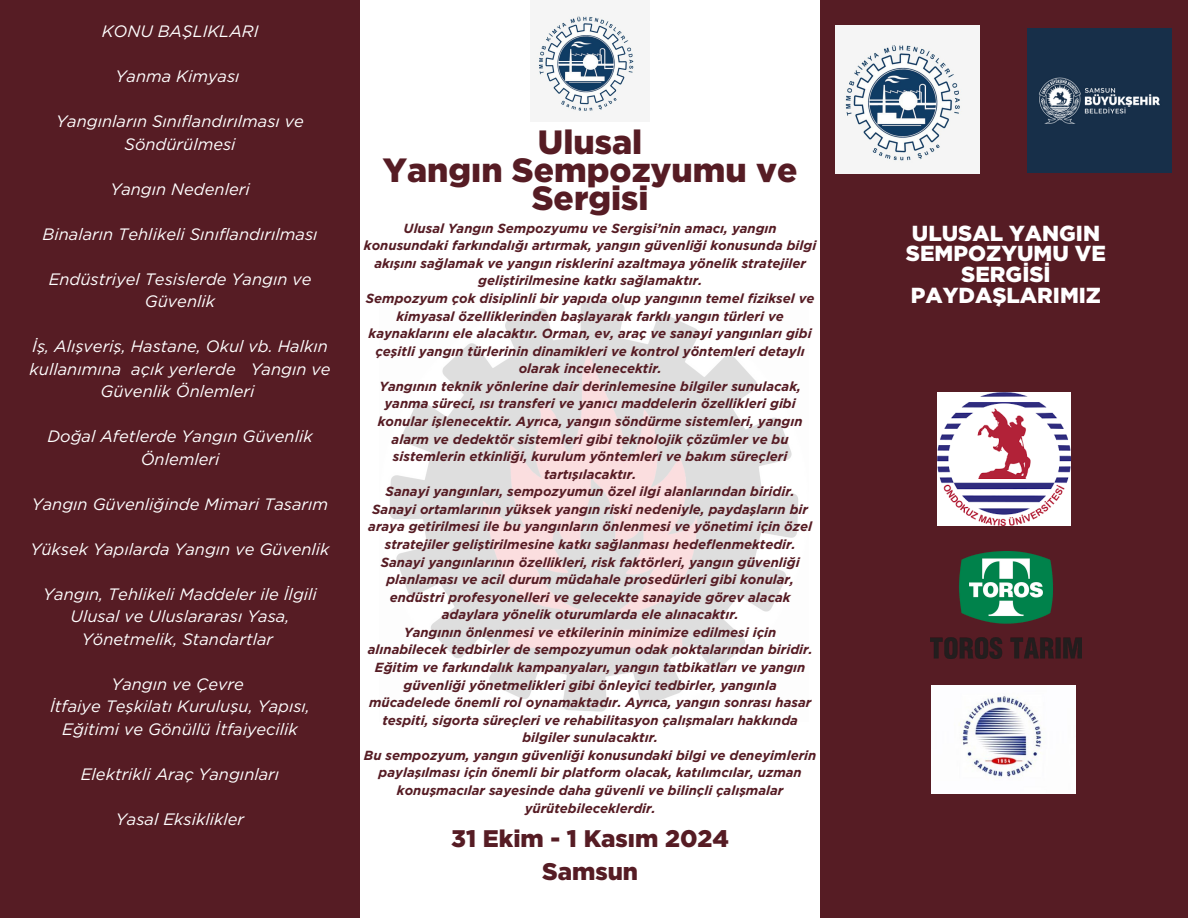
<style>
.page{position:relative;width:1188px;height:918px;background:#561c24}
.page>*{position:absolute;margin:0;border:0;box-sizing:border-box;transform-origin:0 0}
.t1{font:900 33.6px/28.2px "Gotham";color:#561c24;text-align:center}
.t2{font:900 24px/32.7px "Gotham";color:#561c24;text-align:center}
.t3{font:900 21.75px/20.7px "Gotham";color:#fff;text-align:center}
.t4{font:italic 16.5px/22.5px "Gotham";color:#fff;text-align:center}
.t5{font:italic 700 13.2px/17.5px "Gotham";color:#561c24;text-align:center}
</style>
<div class="page">
<div style="left:361px;top:0;width:459px;height:918px;background:#fff"></div>
<img style="left:536px;top:13px;width:100px;height:100px">
<img style="left:390px;top:301px;width:408px;height:411px">
<img style="left:836px;top:26px;width:144px;height:147px">
<img style="left:1028px;top:29px;width:144px;height:144px">
<img style="left:931px;top:552px;width:150px;height:107px">
<img style="left:932px;top:685px;width:144px;height:108px">
<img style="left:937px;top:393px;width:133px;height:133px">
<p class="t4" style="left:102px;top:20px;width:158px">KONU BAŞLIKLARI</p>
<h1 class="t4" style="left:116px;top:65px;width:126px">Yanma Kimyası</h1>
<p class="t4" style="left:56px;top:110px;width:249px">Yangınların Sınıflandırılması ve<br>Söndürülmesi</p>
<p class="t4" style="left:110px;top:177px;width:141px">Yangın Nedenleri</p>
<p class="t4" style="left:43px;top:222px;width:276px">Binaların Tehlikeli Sınıflandırılması</p>
<p class="t4" style="left:49px;top:267px;width:264px">Endüstriyel Tesislerde Yangın ve<br>Güvenlik</p>
<p class="t4" style="left:30px;top:335px;width:303px">İş, Alışveriş, Hastane, Okul vb. Halkın kullanımına açık yerlerde Yangın ve<br>Güvenlik Önlemleri</p>
<p class="t4" style="left:47px;top:425px;width:267px">Doğal Afetlerde Yangın Güvenlik<br>Önlemleri</p>
<p class="t4" style="left:32px;top:492px;width:298px">Yangın Güvenliğinde Mimari Tasarım</p>
<h3 class="t4" style="left:30px;top:537px;width:301px">Yüksek Yapılarda Yangın ve Güvenlik</h3>
<p class="t4" style="left:43px;top:582px;width:275px">Yangın, Tehlikeli Maddeler ile İlgili<br>Ulusal ve Uluslararası Yasa,<br>Yönetmelik, Standartlar</p>
<p class="t4" style="left:50px;top:672px;width:261px">Yangın ve Çevre<br>İtfaiye Teşkilatı Kuruluşu, Yapısı,<br>Eğitimi ve Gönüllü İtfaiyecilik</p>
<h2 class="t4" style="left:81px;top:762px;width:200px">Elektrikli Araç Yangınları</h2>
<p class="t4" style="left:116px;top:807px;width:130px">Yasal Eksiklikler</p>
<h5 class="t1" style="left:383px;top:128px;width:416px">Ulusal<br>Yangın Sempozyumu ve<br>Sergisi</h5>
<h5 class="t5" style="left:364px;top:219px;width:455px">Ulusal Yangın Sempozyumu ve Sergisi’nin amacı, yangın konusundaki farkındalığı artırmak, yangın güvenliği konusunda bilgi akışını sağlamak ve yangın risklerini azaltmaya yönelik stratejiler geliştirilmesine katkı sağlamaktır.</h5>
<h5 class="t5" style="left:366px;top:290px;width:450px">Sempozyum çok disiplinli bir yapıda olup yangının temel fiziksel ve kimyasal özelliklerinden başlayarak farklı yangın türleri ve kaynaklarını ele alacaktır. Orman, ev, araç ve sanayi yangınları gibi çeşitli yangın türlerinin dinamikleri ve kontrol yöntemleri detaylı olarak incelenecektir.</h5>
<h5 class="t5" style="left:378px;top:377px;width:426px">Yangının teknik yönlerine dair derinlemesine bilgiler sunulacak, yanma süreci, ısı transferi ve yanıcı maddelerin özellikleri gibi konular işlenecektir. Ayrıca, yangın söndürme sistemleri, yangın alarm ve dedektör sistemleri gibi teknolojik çözümler ve bu sistemlerin etkinliği, kurulum yöntemleri ve bakım süreçleri tartışılacaktır.</h5>
<h5 class="t5" style="left:368px;top:483px;width:445px">Sanayi yangınları, sempozyumun özel ilgi alanlarından biridir.<br>Sanayi ortamlarının yüksek yangın riski nedeniyle, paydaşların bir araya getirilmesi ile bu yangınların önlenmesi ve yönetimi için özel stratejiler geliştirilmesine katkı sağlanması hedeflenmektedir.<br>Sanayi yangınlarının özellikleri, risk faktörleri, yangın güvenliği planlaması ve acil durum müdahale prosedürleri gibi konular, endüstri profesyonelleri ve gelecekte sanayide görev alacak adaylara yönelik oturumlarda ele alınacaktır.</h5>
<h5 class="t5" style="left:368px;top:623px;width:446px">Yangının önlenmesi ve etkilerinin minimize edilmesi için alınabilecek tedbirler de sempozyumun odak noktalarından biridir.<br>Eğitim ve farkındalık kampanyaları, yangın tatbikatları ve yangın güvenliği yönetmelikleri gibi önleyici tedbirler, yangınla mücadelede önemli rol oynamaktadır. Ayrıca, yangın sonrası hasar tespiti, sigorta süreçleri ve rehabilitasyon çalışmaları hakkında bilgiler sunulacaktır.</h5>
<h5 class="t5" style="left:364px;top:746px;width:454px">Bu sempozyum, yangın güvenliği konusundaki bilgi ve deneyimlerin paylaşılması için önemli bir platform olacak, katılımcılar, uzman konuşmacılar sayesinde daha güvenli ve bilinçli çalışmalar yürütebileceklerdir.</h5>
<h5 class="t2" style="left:451px;top:822px;width:279px">31 Ekim - 1 Kasım 2024<br>Samsun</h5>
<p class="t3" style="left:906px;top:222px;width:202px">ULUSAL YANGIN<br>SEMPOZYUMU VE<br>SERGİSİ<br>PAYDAŞLARIMIZ</p>
</div>
